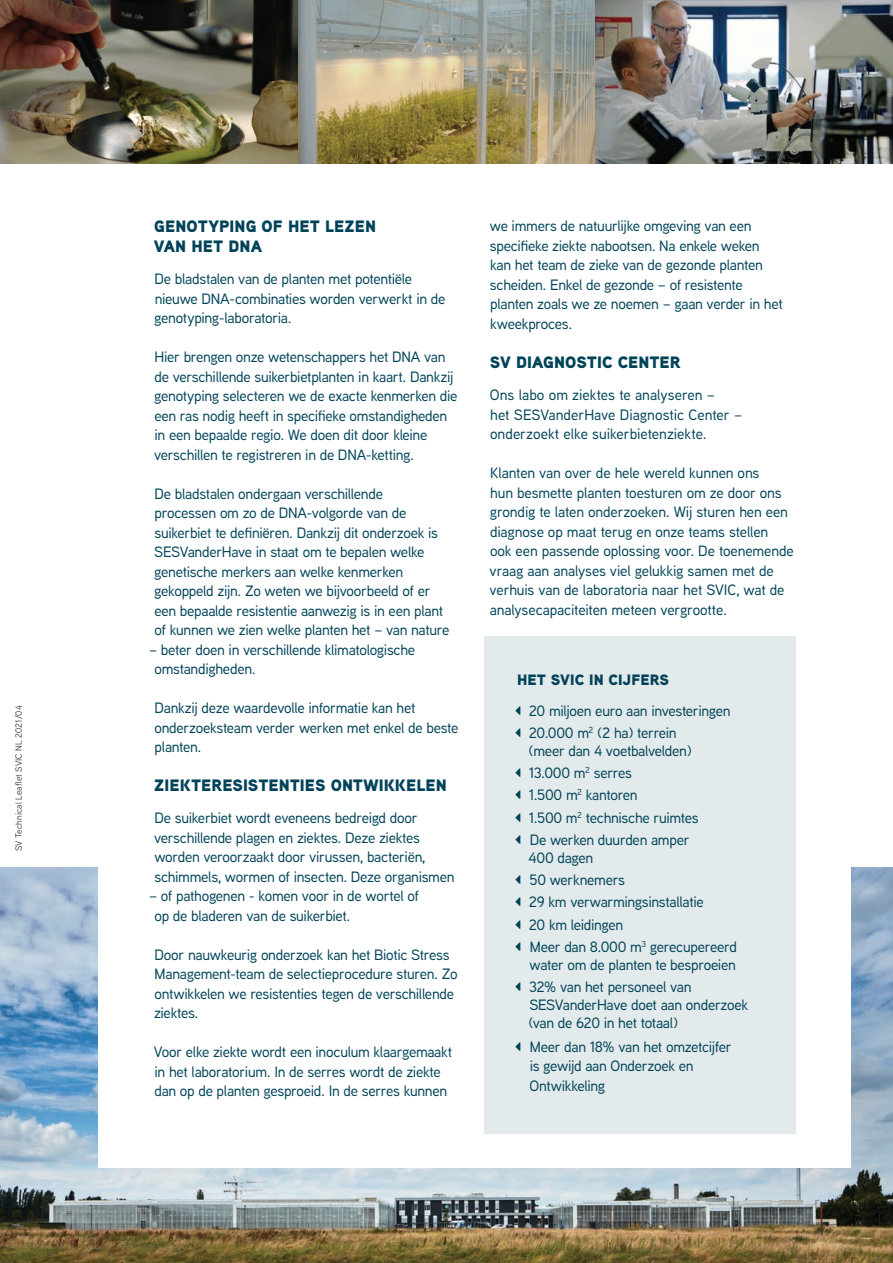
<style>
.page{position:relative;width:893px;height:1263px;background:#fff}
.page>*{position:absolute;margin:0;border:0;box-sizing:border-box;transform-origin:0 0}
.t1{font:900 16.5px/19.5px "Aaux Next";letter-spacing:.005em;color:#004359}
.t2{font:500 15px/19.5px "Aaux Next";letter-spacing:-.02em;color:#004359}
.t3{font:500 15px/19.5px "Aaux Next";color:#004359}
.t4{font:900 15px "Aaux Next";letter-spacing:.005em;color:#004359}
.t5{font:9px "Aaux Next";letter-spacing:.015em;color:#231f20}
</style>
<div class="page">
<img style="left:0;top:867px;width:893px;height:396px">
<div style="left:98px;top:761px;width:752px;height:407px;background:#fff"></div>
<div style="left:484px;top:636px;width:311px;height:498px;background:#e3eaeb"></div>
<img style="left:0;top:0;width:893px;height:164px">
<p class="t5" style="left:13px;top:851px;width:147px;rotate:-90deg">SV Technical Leaflet SVIC NL 2021/04</p>
<p class="t1" style="left:154px;top:217px;width:224px">GENOTYPING OF HET LEZEN<br>VAN HET DNA</p>
<p class="t2" style="left:154px;top:269px;width:293px">De bladstalen van de planten met potentiële nieuwe DNA-combinaties worden verwerkt in de genotyping-laboratoria.</p>
<p class="t2" style="left:154px;top:347px;width:305px">Hier brengen onze wetenschappers het DNA van de verschillende suikerbietplanten in kaart. Dankzij genotyping selecteren we de exacte kenmerken die een ras nodig heeft in specifieke omstandigheden in een bepaalde regio. We doen dit door kleine verschillen te registreren in de DNA-ketting.</p>
<p class="t2" style="left:154px;top:483px;width:297px">De bladstalen ondergaan verschillende<br>processen om zo de DNA-volgorde van de suikerbiet te definiëren. Dankzij dit onderzoek is SESVanderHave in staat om te bepalen welke genetische merkers aan welke kenmerken gekoppeld zijn. Zo weten we bijvoorbeeld of er een bepaalde resistentie aanwezig is in een plant of kunnen we zien welke planten het – van nature</p>
<p class="t2" style="left:154px;top:639px;width:262px;text-indent:-5px">– beter doen in verschillende klimatologische omstandigheden.</p>
<p class="t2" style="left:154px;top:698px;width:306px">Dankzij deze waardevolle informatie kan het onderzoeksteam verder werken met enkel de beste planten.</p>
<p class="t1" style="left:154px;top:775px;width:294px">ZIEKTERESISTENTIES ONTWIKKELEN</p>
<p class="t2" style="left:154px;top:808px;width:302px">De suikerbiet wordt eveneens bedreigd door verschillende plagen en ziektes. Deze ziektes worden veroorzaakt door virussen, bacteriën, schimmels, wormen of insecten. Deze organismen</p>
<p class="t2" style="left:154px;top:886px;width:266px;text-indent:-5px">– of pathogenen - komen voor in de wortel of op de bladeren van de suikerbiet.</p>
<p class="t2" style="left:154px;top:944px;width:305px">Door nauwkeurig onderzoek kan het Biotic Stress Management-team de selectieprocedure sturen. Zo ontwikkelen we resistenties tegen de verschillende ziektes.</p>
<p class="t2" style="left:154px;top:1042px;width:300px">Voor elke ziekte wordt een inoculum klaargemaakt in het laboratorium. In de serres wordt de ziekte dan op de planten gesproeid. In de serres kunnen</p>
<p class="t2" style="left:490px;top:216px;width:294px">we immers de natuurlijke omgeving van een specifieke ziekte nabootsen. Na enkele weken kan het team de zieke van de gezonde planten scheiden. Enkel de gezonde – of resistente planten zoals we ze noemen – gaan verder in het kweekproces.</p>
<p class="t1" style="left:490px;top:352px;width:192px">SV DIAGNOSTIC CENTER</p>
<p class="t3" style="left:490px;top:385px;width:254px">Ons labo om ziektes te analyseren –<br>het SESVanderHave Diagnostic Center – onderzoekt elke suikerbietenziekte.</p>
<p class="t2" style="left:490px;top:463px;width:306px">Klanten van over de hele wereld kunnen ons<br>hun besmette planten toesturen om ze door ons grondig te laten onderzoeken. Wij sturen hen een diagnose op maat terug en onze teams stellen<br>ook een passende oplossing voor. De toenemende vraag aan analyses viel gelukkig samen met de verhuis van de laboratoria naar het SVIC, wat de analysecapaciteiten meteen vergrootte.</p>
<p class="t4" style="left:517px;top:669px;width:154px">HET SVIC IN CIJFERS</p>
<p class="t2" style="left:529px;top:699px;width:203px;line-height:22.2px">20 miljoen euro aan investeringen<br>20.000 m<sup>2</sup> (2 ha) terrein</p>
<p class="t2" style="left:529px;top:739px;width:171px;line-height:22.2px">(meer dan 4 voetbalvelden)<br>13.000 m<sup>2</sup> serres<br>1.500 m<sup>2</sup> kantoren<br>1.500 m<sup>2</sup> technische ruimtes<br>De werken duurden amper</p>
<p class="t2" style="left:529px;top:846px;width:210px;line-height:22.2px">400 dagen<br>50 werknemers<br>29 km verwarmingsinstallatie<br>20 km leidingen<br>Meer dan 8.000 m<sup>3</sup> gerecupereerd</p>
<p class="t2" style="left:529px;top:953px;width:208px;line-height:22.2px">water om de planten te besproeien<br>32% van het personeel van</p>
<p class="t2" style="left:529px;top:995px;width:221px;line-height:18px">SESVanderHave doet aan onderzoek (van de 620 in het totaal)</p>
<p class="t2" style="left:530px;top:1036px;width:204px">Meer dan 18% van het omzetcijfer is gewijd aan Onderzoek en<br>Ontwikkeling</p>
</div>
